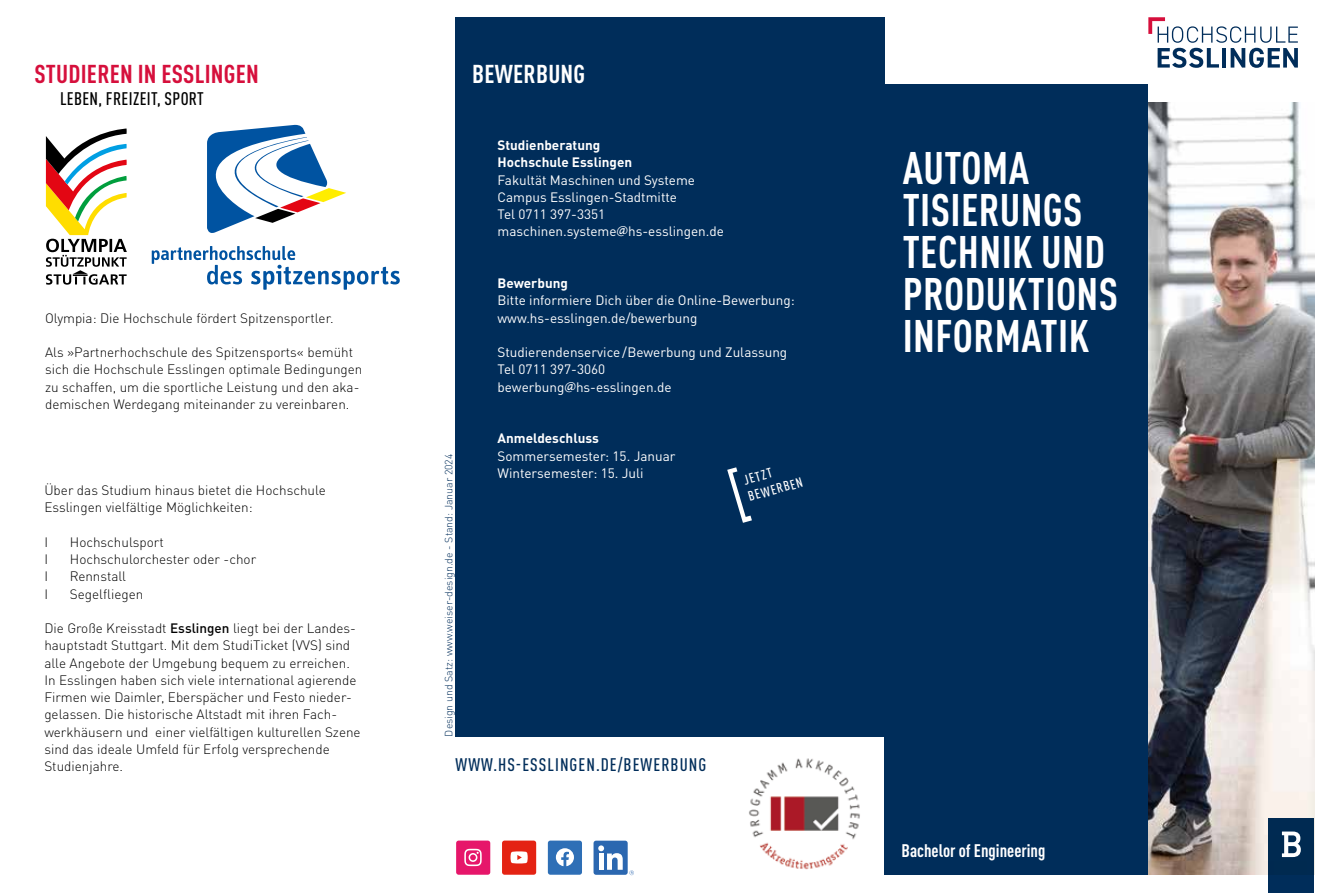
<style>
.page{position:relative;width:1331px;height:893px;background:#fff}
.page>*{position:absolute;margin:0;border:0;box-sizing:border-box;transform-origin:0 0}
.t1{font:700 condensed 45px/42px "DIN Pro";letter-spacing:.01em;color:#fff}
.t2{font:700 condensed 25.5px "DIN Pro";letter-spacing:.01em;color:#d60f3c}
.t3{font:700 condensed 25.5px "DIN Pro";letter-spacing:.01em;color:#fff}
.t4{font:500 condensed 18px "DIN Pro";letter-spacing:.06em;color:#002d5a}
.t5{font:700 condensed 18px "DIN Pro";color:#fff}
.t6{font:500 condensed 18px "DIN Pro";letter-spacing:.02em;color:#000}
.t7{font:300 13.5px/17.2px "DIN Pro";color:#000}
.t8{font:13.5px/17.2px "DIN Pro";color:#fff}
.t9{font:700 13.5px/17.2px "DIN Pro";color:#fff}
.t10{font:500 condensed 13.5px/17px "DIN Pro";color:#fff}
.t11{font:300 10.5px "DIN Pro";color:#002d5a}
.s1{font-weight:500}
.s2{font-family:"Lucida Sans"}
</style>
<div class="page">
<img style="left:1148px;top:102px;width:166px;height:773px">
<div style="left:455px;top:17px;width:429px;height:720px;background:#002d5a"></div>
<div style="left:884px;top:85px;width:264px;height:790px;background:#002d5a"></div>
<svg style="left:1148px;top:17px;width:150px;height:51px"></svg>
<div style="left:1269px;top:818px;width:45px;height:75px;background:#002a52"></div>
<svg style="left:1282px;top:831px;width:19px;height:26px"></svg>
<svg style="left:727px;top:467px;width:25px;height:56px"></svg>
<div style="left:548px;top:841px;width:34px;height:34px;background:#2e6fb6;border-radius:3px"></div>
<svg style="left:556px;top:848px;width:18px;height:18px"></svg>
<div style="left:456px;top:841px;width:34px;height:34px;background:#e6166a;border-radius:3px"></div>
<svg style="left:464px;top:849px;width:18px;height:17px"></svg>
<div style="left:502px;top:841px;width:34px;height:34px;background:#e42313;border-radius:3px"></div>
<svg style="left:511px;top:851px;width:17px;height:12px"></svg>
<div style="left:593px;top:841px;width:35px;height:34px;background:#2b67b0;border-radius:3px"></div>
<svg style="left:598px;top:845px;width:25px;height:25px"></svg>
<svg style="left:629px;top:870px;width:5px;height:5px"></svg>
<img style="left:749px;top:758px;width:111px;height:112px">
<svg style="left:46px;top:129px;width:81px;height:156px"></svg>
<svg style="left:152px;top:246px;width:248px;height:44px"></svg>
<svg style="left:207px;top:125px;width:139px;height:108px"></svg>
<h2 class="t2" style="left:35px;top:55px;width:226px">STUDIEREN IN ESSLINGEN</h2>
<h3 class="t6" style="left:60px;top:86px;width:145px">LEBEN, FREIZEIT, SPORT</h3>
<p class="t7" style="left:45px;top:308px;width:290px">Olympia: Die Hochschule fördert Spitzensportler.</p>
<p class="t7" style="left:45px;top:343px;width:319px">Als »Partnerhochschule des Spitzensports« bemüht sich die Hochschule Esslingen optimale Bedingungen zu schaffen, um die sportliche Leistung und den aka&shy;demischen Werdegang miteinander zu vereinbaren.</p>
<p class="t7" style="left:44px;top:481px;width:283px">Über das Studium hinaus bietet die Hochschule<br>Esslingen vielfältige Möglichkeiten:</p>
<p class="t7" style="left:44px;top:532px;width:5px">I</p>
<p class="t7" style="left:70px;top:532px;width:96px">Hochschulsport</p>
<p class="t7" style="left:44px;top:550px;width:5px">I</p>
<p class="t7" style="left:70px;top:550px;width:188px">Hochschulorchester oder -chor</p>
<p class="t7" style="left:44px;top:567px;width:5px">I</p>
<p class="t7" style="left:70px;top:567px;width:58px">Rennstall</p>
<p class="t7" style="left:44px;top:584px;width:5px">I</p>
<p class="t7" style="left:70px;top:584px;width:75px">Segelfliegen</p>
<p class="t7" style="left:44px;top:619px;width:318px">Die Große Kreisstadt <span class="s1">Esslingen</span> liegt bei der Landes&shy;hauptstadt Stuttgart. Mit dem StudiTicket (VVS) sind alle Angebote der Umgebung bequem zu erreichen.<br>In Esslingen haben sich viele international agierende Firmen wie Daimler, Eberspächer und Festo nieder&shy;gelassen. Die historische Altstadt mit ihren Fach&shy;werkhäusern und einer vielfältigen kulturellen Szene sind das ideale Umfeld für Erfolg versprechende Studienjahre.</p>
<h2 class="t3" style="left:472px;top:55px;width:115px">BEWERBUNG</h2>
<p class="t11" style="left:441px;top:737px;width:284px;rotate:-90deg">Design und Satz: www.weiser-design.de - Stand: Januar 2024</p>
<p class="t9" style="left:497px;top:136px;width:136px">Studienberatung<br>Hochschule Esslingen</p>
<p class="t8" style="left:497px;top:170px;width:228px">Fakultät Maschinen und Systeme<br>Campus Esslingen-Stadtmitte<br>Tel 0711 397-3351 maschinen.systeme<span class="s2">@</span>hs-esslingen.de</p>
<p class="t9" style="left:497px;top:274px;width:72px">Bewerbung</p>
<p class="t8" style="left:497px;top:291px;width:299px">Bitte informiere Dich über die Online-Bewerbung: www.hs-esslingen.de/bewerbung</p>
<p class="t8" style="left:497px;top:343px;width:291px">Studierendenservice/Bewerbung und Zulassung<br>Tel 0711 397-3060<br>bewerbung<span class="s2">@</span>hs-esslingen.de</p>
<p class="t9" style="left:497px;top:429px;width:103px">Anmeldeschluss</p>
<p class="t8" style="left:497px;top:446px;width:180px">Sommersemester: 15. Januar<br>Wintersemester: 15. Juli</p>
<p class="t10" style="left:741px;top:471px;width:58px;rotate:-15deg">JETZT<br>BEWERBEN</p>
<h3 class="t4" style="left:455px;top:752px;width:252px">WWW.HS-ESSLINGEN.DE/BEWERBUNG</h3>
<h1 class="t1" style="left:903px;top:144px;width:217px">AUTOMA<br>TISIERUNGS<br>TECHNIK UND<br>PRODUKTIONS<br>INFORMATIK</h1>
<h3 class="t5" style="left:901px;top:838px;width:145px">Bachelor of Engineering</h3>
</div>
